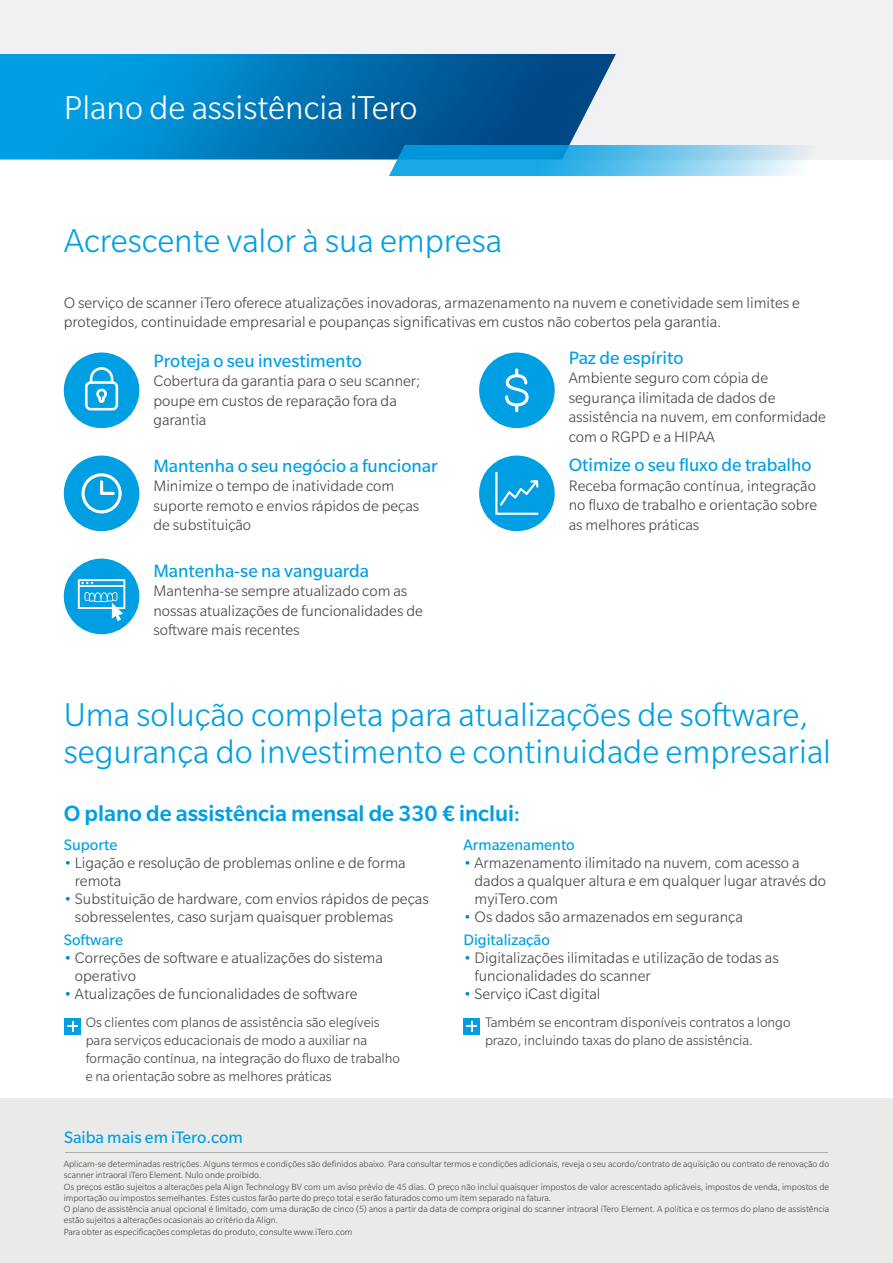
<style>
.page{position:relative;width:893px;height:1263px;background:#fff}
.page>*{position:absolute;margin:0;border:0;box-sizing:border-box;transform-origin:0 0}
.t1{font:300 36px/37.5px "Slate Pro";color:#009fe3}
.t2{font:300 36px "Slate Pro";color:#fff}
.t3{font:500 24px "Slate Pro";color:#009fe3}
.t4{font:19.5px "Slate Pro";color:#009fe3}
.t5{font:18px "Slate Pro";color:#009fe3}
.t6{font:300 16.5px/19.5px "Slate Pro";color:#474747}
.t7{font:16.5px "Slate Pro";color:#009fe3}
.t8{font:300 15px/18px "Slate Pro";color:#474747}
.t9{font:300 9.75px/11.2px "Slate Pro";color:#474747}
.s1{font-size:21px}
.s2{color:#0088c1}
.s3{font-weight:400;color:#009fe3}
</style>
<div class="page">
<div style="left:0;top:1098px;width:893px;height:165px;background:#eaeae9"></div>
<div style="left:64px;top:456px;width:75px;height:75px;background:#009fe3;border-radius:50%"></div>
<svg style="left:81px;top:473px;width:41px;height:40px"></svg>
<div style="left:64px;top:559px;width:75px;height:75px;background:#009fe3;border-radius:50%"></div>
<svg style="left:78px;top:579px;width:47px;height:42px"></svg>
<div style="left:64px;top:352px;width:75px;height:76px;background:#009fe3;border-radius:50%"></div>
<svg style="left:85px;top:367px;width:34px;height:44px"></svg>
<div style="left:479px;top:352px;width:76px;height:76px;background:#009fe3;border-radius:50%"></div>
<svg style="left:505px;top:368px;width:24px;height:44px"></svg>
<div style="left:479px;top:456px;width:76px;height:75px;background:#009fe3;border-radius:50%"></div>
<svg style="left:495px;top:472px;width:43px;height:43px"></svg>
<hr style="left:65px;top:1152px;width:763px;height:1px;background:#afb1af">
<div style="left:64px;top:1017px;width:17px;height:17px;background:#009fe3"></div>
<svg style="left:67px;top:1021px;width:11px;height:10px"></svg>
<div style="left:463px;top:1017px;width:17px;height:17px;background:#009fe3"></div>
<svg style="left:467px;top:1021px;width:10px;height:10px"></svg>
<div style="left:0;top:0;width:893px;height:159px;background:#f1f0f2"></div>
<svg style="left:0;top:54px;width:616px;height:105px;background:#087ab9"></svg>
<svg style="left:384px;top:145px;width:481px;height:30px"></svg>
<h1 class="t2" style="left:64px;top:88px;width:355px">Plano de assistência iTero</h1>
<h1 class="t1" style="left:64px;top:222px;width:439px">Acrescente valor à sua empresa</h1>
<p class="t6" style="left:64px;top:292px;width:738px">O serviço de scanner iTero oferece atualizações inovadoras, armazenamento na nuvem e conetividade sem limites e protegidos, continuidade empresarial e poupanças significativas em custos não cobertos pela garantia.</p>
<p class="t4" style="left:153px;top:350px;width:210px">Proteja o seu investimento</p>
<p class="t6" style="left:153px;top:371px;width:268px">Cobertura da garantia para o seu scanner; poupe em custos de reparação fora da garantia</p>
<p class="t4" style="left:153px;top:455px;width:286px">Mantenha o seu negócio a funcionar</p>
<p class="t6" style="left:153px;top:476px;width:267px">Minimize o tempo de inatividade com suporte remoto e envios rápidos de peças de substituição</p>
<p class="t4" style="left:153px;top:560px;width:217px">Mantenha-se na vanguarda</p>
<p class="t6" style="left:153px;top:581px;width:271px">Mantenha-se sempre atualizado com as nossas atualizações de funcionalidades de software mais recentes</p>
<p class="t4" style="left:569px;top:347px;width:116px">Paz de espírito</p>
<p class="t6" style="left:569px;top:368px;width:259px">Ambiente seguro com cópia de segurança ilimitada de dados de assistência na nuvem, em conformidade com o RGPD e a HIPAA</p>
<p class="t4" style="left:569px;top:455px;width:244px">Otimize o seu fluxo de trabalho</p>
<p class="t6" style="left:569px;top:476px;width:250px;text-align:justify">Receba formação contínua, integração no fluxo de trabalho e orientação sobre as melhores práticas</p>
<h1 class="t1" style="left:64px;top:695px;width:769px">Uma solução completa para atualizações de software, segurança do investimento e continuidade empresarial</h1>
<h2 class="t3" style="left:64px;top:800px;width:458px">O plano de assistência mensal de 330 € inclui<span class="s1">:</span></h2>
<p class="t7" style="left:64px;top:836px;width:55px">Suporte</p>
<p class="t6" style="left:75px;top:854px;width:332px;line-height:18px;text-indent:-11px"><span class="s2">•</span> Ligação e resolução de problemas online e de forma remota</p>
<p class="t6" style="left:75px;top:890px;width:355px;line-height:18px;text-indent:-11px"><span class="s2">•</span> Substituição de hardware, com envios rápidos de peças sobresselentes, caso surjam quaisquer problemas</p>
<p class="t7" style="left:64px;top:931px;width:61px">Software</p>
<p class="t6" style="left:75px;top:948px;width:309px;line-height:18px;text-indent:-11px"><span class="s2">•</span> Correções de software e atualizações do sistema operativo</p>
<p class="t6" style="left:64px;top:983px;width:295px"><span class="s2">•</span> Atualizações de funcionalidades de software</p>
<p class="t8" style="left:86px;top:1013px;width:316px">Os clientes com planos de assistência são elegíveis para serviços educacionais de modo a auxiliar na formação contínua, na integração do fluxo de trabalho e na orientação sobre as melhores práticas</p>
<p class="t7" style="left:463px;top:836px;width:113px">Armazenamento</p>
<p class="t6" style="left:474px;top:854px;width:353px;line-height:18px;text-indent:-11px"><span class="s2">•</span> Armazenamento ilimitado na nuvem, com acesso a dados a qualquer altura e em qualquer lugar através do myiTero.com</p>
<p class="t6" style="left:463px;top:906px;width:281px;line-height:22.2px"><span class="s2">•</span> Os dados são armazenados em segurança<br><span class="s3">Digitalização</span></p>
<p class="t6" style="left:474px;top:948px;width:306px;line-height:18px;text-indent:-11px"><span class="s2">•</span> Digitalizações ilimitadas e utilização de todas as funcionalidades do scanner</p>
<p class="t6" style="left:463px;top:983px;width:139px"><span class="s2">•</span> Serviço iCast digital</p>
<p class="t8" style="left:485px;top:1013px;width:307px">Também se encontram disponíveis contratos a longo prazo, incluindo taxas do plano de assistência.</p>
<p class="t5" style="left:64px;top:1128px;width:180px">Saiba mais em iTero.com</p>
<p class="t9" style="left:64px;top:1158px;width:767px">Aplicam-se determinadas restrições. Alguns termos e condições são definidos abaixo. Para consultar termos e condições adicionais, reveja o seu acordo/contrato de aquisição ou contrato de renovação do scanner intraoral iTero Element. Nulo onde proibido.<br>Os preços estão sujeitos a alterações pela Align Technology BV com um aviso prévio de 45 dias. O preço não inclui quaisquer impostos de valor acrescentado aplicáveis, impostos de venda, impostos de importação ou impostos semelhantes. Estes custos farão parte do preço total e serão faturados como um item separado na fatura.<br>O plano de assistência anual opcional é limitado, com uma duração de cinco (5) anos a partir da data de compra original do scanner intraoral iTero Element. A política e os termos do plano de assistência estão sujeitos a alterações ocasionais ao critério da Align.<br>Para obter as especificações completas do produto, consulte www.iTero.com</p>
</div>
